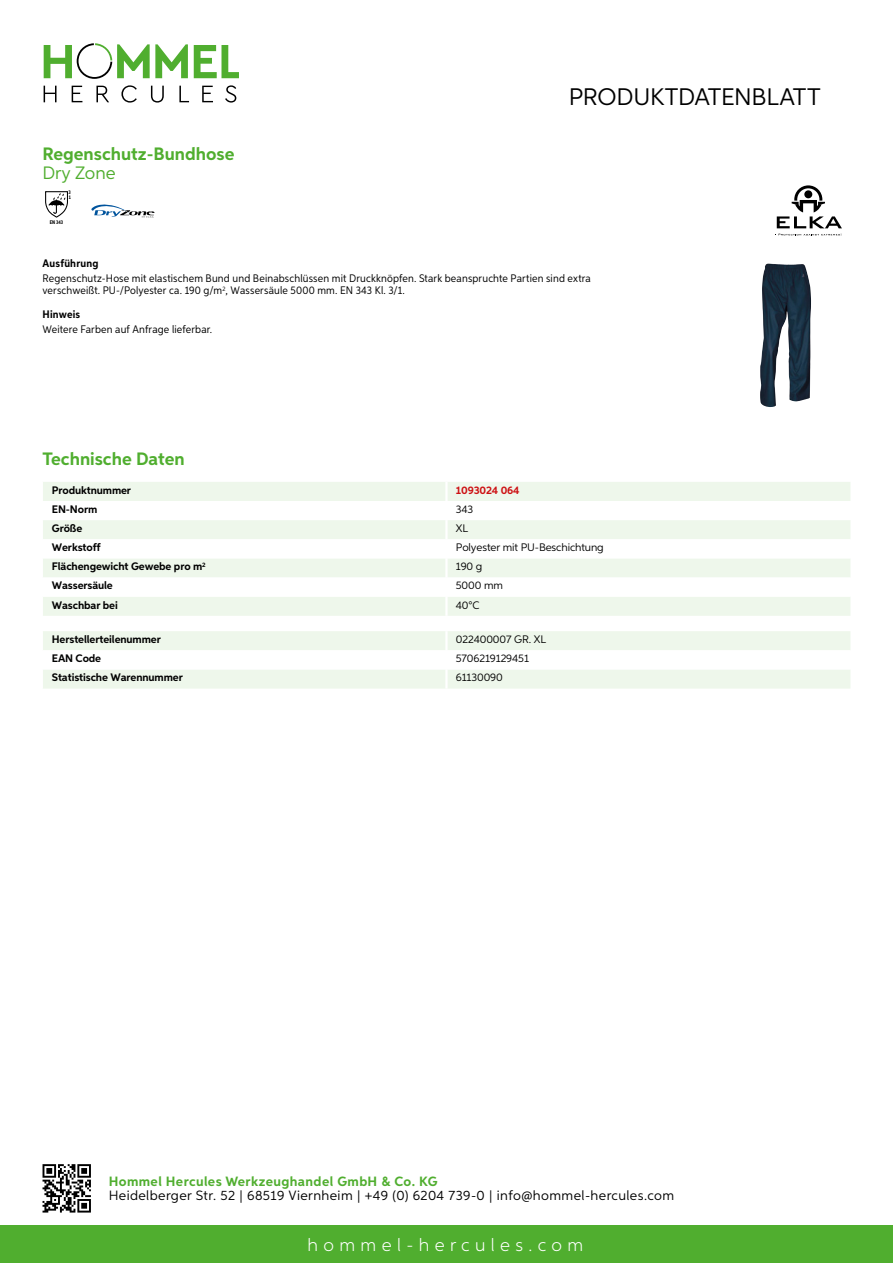
<style>
.page{position:relative;width:893px;height:1263px;background:#fff}
.page>*{position:absolute;margin:0;border:0;box-sizing:border-box;transform-origin:0 0}
.t1{font:24px "Aspira";letter-spacing:-.01em;color:#000}
.t2{font:700 18px "Aspira";color:#50ae2f}
.t3{font:300 18px "Aspira";letter-spacing:.3em;color:#fff}
.t4{font:18px "Aspira";color:#50ae2f}
.t5{font:13.5px "Aspira";letter-spacing:.03em;color:#000}
.t6{font:700 13.5px "Aspira";letter-spacing:.03em;color:#50ae2f}
.t7{font:10.95px/12px "Aspira Nar";letter-spacing:.015em;color:#000}
.t8{font:700 10.95px "Aspira";letter-spacing:-.01em;color:#000}
.t9{font:10.95px "Aspira";letter-spacing:-.01em;color:#000}
.t10{font:700 10.95px "Aspira Nar";letter-spacing:.02em;color:#000}
.t11{font:700 10.95px "Aspira";letter-spacing:-.01em;color:#cd1013}
.t12{font:700 5.25px "Aspira XX Nar";color:#000}
.t13{font:700 5.25px/5.2px "Aspira XX Nar";color:#000}
</style>
<div class="page">
<div style="left:0;top:1226px;width:893px;height:37px;background:#50ae2f"></div>
<svg style="left:43px;top:1164px;width:48px;height:48px"></svg>
<svg style="left:194px;top:45px;width:45px;height:33px"></svg>
<svg style="left:44px;top:43px;width:144px;height:36px"></svg>
<svg style="left:44px;top:86px;width:13px;height:16px"></svg>
<svg style="left:72px;top:86px;width:10px;height:16px"></svg>
<svg style="left:96px;top:86px;width:13px;height:16px"></svg>
<svg style="left:121px;top:85px;width:16px;height:18px"></svg>
<svg style="left:151px;top:86px;width:13px;height:17px"></svg>
<svg style="left:179px;top:86px;width:10px;height:16px"></svg>
<svg style="left:202px;top:86px;width:11px;height:16px"></svg>
<svg style="left:225px;top:85px;width:11px;height:18px"></svg>
<div style="left:43px;top:482px;width:807px;height:134px;background:#eef7eb"></div>
<svg style="left:43px;top:501px;width:807px;height:96px"></svg>
<hr style="left:445px;top:482px;width:3px;height:19px;background:#fff">
<hr style="left:445px;top:501px;width:3px;height:19px;background:#fff">
<hr style="left:445px;top:520px;width:3px;height:19px;background:#fff">
<hr style="left:445px;top:539px;width:3px;height:19px;background:#fff">
<hr style="left:445px;top:558px;width:3px;height:19px;background:#fff">
<hr style="left:445px;top:577px;width:3px;height:20px;background:#fff">
<hr style="left:445px;top:597px;width:3px;height:19px;background:#fff">
<svg style="left:43px;top:631px;width:807px;height:58px"></svg>
<hr style="left:445px;top:669px;width:3px;height:20px;background:#fff">
<svg style="left:45px;top:191px;width:23px;height:27px"></svg>
<svg style="left:91px;top:204px;width:63px;height:13px"></svg>
<img style="left:760px;top:263px;width:51px;height:144px">
<svg style="left:777px;top:185px;width:65px;height:43px"></svg>
<svg style="left:775px;top:234px;width:67px;height:1px"></svg>
<h2 class="t2" style="left:43px;top:142px;width:193px">Regenschutz-Bundhose</h2>
<h2 class="t4" style="left:43px;top:162px;width:75px">Dry Zone</h2>
<p class="t13" style="left:69px;top:189px;width:4px">3<br>1</p>
<p class="t12" style="left:50px;top:219px;width:15px">EN 343</p>
<h1 class="t1" style="left:569px;top:82px;width:253px">Produktdatenblatt</h1>
<p class="t10" style="left:43px;top:257px;width:58px">Ausführung</p>
<p class="t7" style="left:43px;top:273px;width:550px">Regenschutz-Hose mit elastischem Bund und Beinabschlüssen mit Druckknöpfen. Stark beanspruchte Partien sind extra verschweißt. PU-/Polyester ca. 190 g/m<sup>2</sup>, Wassersäule 5000 mm. EN 343 Kl. 3/1.</p>
<p class="t10" style="left:43px;top:307px;width:39px">Hinweis</p>
<p class="t7" style="left:43px;top:323px;width:171px">Weitere Farben auf Anfrage lieferbar.</p>
<h2 class="t2" style="left:43px;top:448px;width:144px">Technische Daten</h2>
<p class="t8" style="left:52px;top:483px;width:81px">Produktnummer</p>
<p class="t11" style="left:456px;top:483px;width:65px">1093024 064</p>
<p class="t8" style="left:52px;top:502px;width:47px">EN-Norm</p>
<p class="t9" style="left:456px;top:502px;width:19px">343</p>
<p class="t8" style="left:52px;top:521px;width:32px">Größe</p>
<p class="t9" style="left:456px;top:522px;width:13px">XL</p>
<p class="t8" style="left:52px;top:541px;width:50px">Werkstoff</p>
<p class="t9" style="left:456px;top:541px;width:149px">Polyester mit PU -Beschichtung</p>
<p class="t8" style="left:52px;top:560px;width:155px">Flächengewicht Gewebe pro m<sup>2</sup></p>
<p class="t9" style="left:456px;top:560px;width:28px">190 g</p>
<p class="t8" style="left:52px;top:579px;width:63px">Wassersäule</p>
<p class="t9" style="left:456px;top:579px;width:49px">5000 mm</p>
<p class="t8" style="left:52px;top:598px;width:68px">Waschbar bei</p>
<p class="t9" style="left:456px;top:598px;width:25px">40°C</p>
<p class="t8" style="left:52px;top:633px;width:111px">Herstellerteilenummer</p>
<p class="t9" style="left:456px;top:633px;width:91px">022400007 GR. XL</p>
<p class="t8" style="left:52px;top:652px;width:51px">EAN Code</p>
<p class="t9" style="left:456px;top:652px;width:75px">5706219129451</p>
<p class="t8" style="left:52px;top:671px;width:132px">Statistische Warennummer</p>
<p class="t9" style="left:456px;top:671px;width:48px">61130090</p>
<p class="t6" style="left:109px;top:1172px;width:330px">Hommel Hercules Werkzeughandel GmbH &amp; Co. KG</p>
<p class="t5" style="left:109px;top:1187px;width:567px">Heidelberger Str. 52 | 68519 Viernheim | +49 (0) 6204 739-0 | info@hommel-hercules.com</p>
<h2 class="t3" style="left:307px;top:1234px;width:277px">hommel-hercules.com</h2>
</div>
